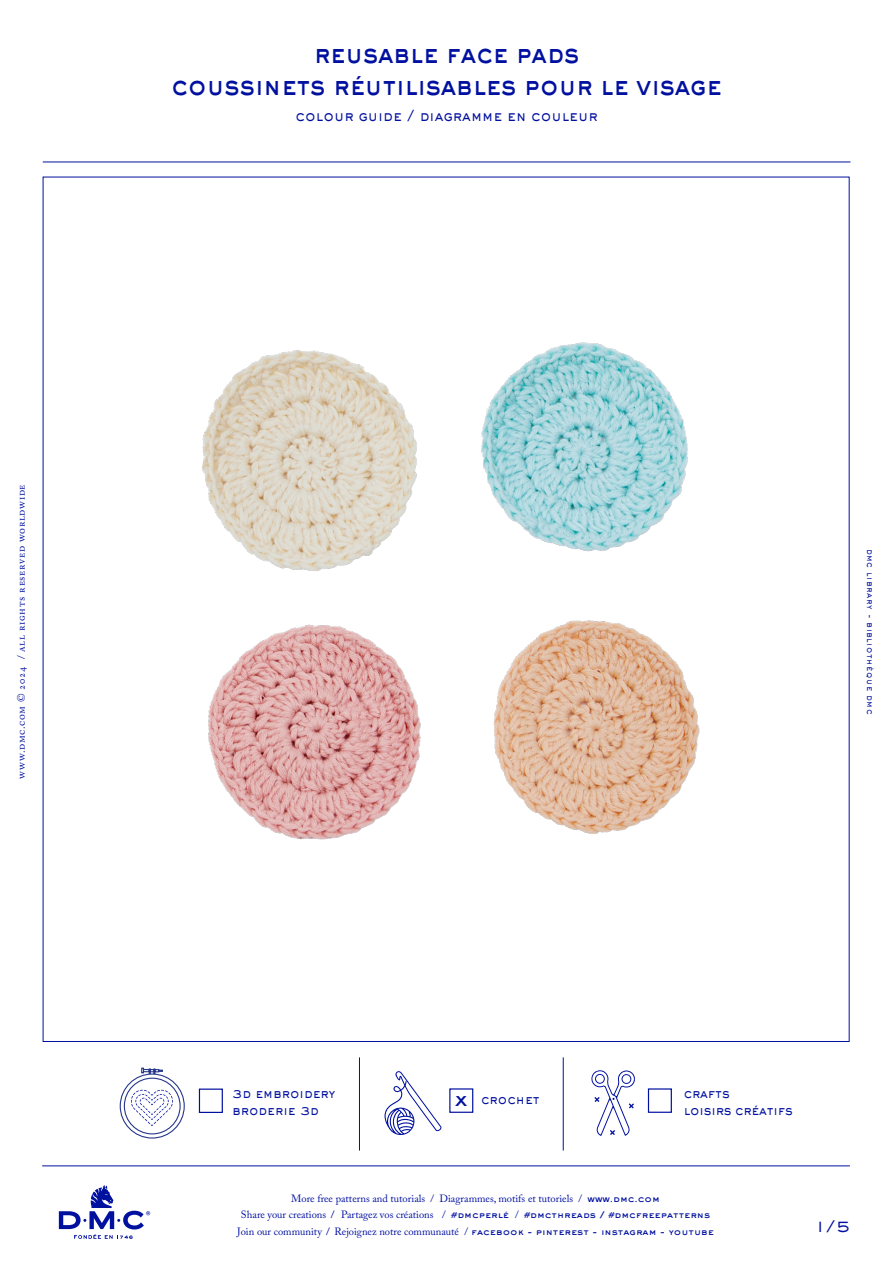
<style>
.page{position:relative;width:893px;height:1263px;background:#fff}
.page>*{position:absolute;margin:0;border:0;box-sizing:border-box;transform-origin:0 0}
.t1{font:800 27px/32.4px "Sackers Gothic Std";letter-spacing:-.02em;color:#00109f;text-align:center;scale:.85 1}
.t2{font:800 19.2px "Sackers Gothic Std";color:#00109f}
.t3{font:500 15.75px "Sackers Gothic Std";color:#00109f}
.t4{font:500 15px "Sackers Gothic Std";letter-spacing:.01em;color:#00109f;scale:.85 1}
.t5{font:500 13.35px/17.1px "Sackers Gothic Std";letter-spacing:.01em;color:#00109f;scale:.85 1}
.t6{font:500 13.35px/17.1px "Sackers Gothic Std";letter-spacing:-.01em;color:#00109f;scale:.85 1}
.t7{font:10.5px/16.5px "Adobe Caslon Pro";color:#00109f;text-align:center}
.t8{font:10.5px "Adobe Caslon Pro";letter-spacing:.045em;color:#00109f}
.t9{font:500 9px "Sackers Gothic Std";letter-spacing:.08em;color:#00109f;scale:.85 1}
.s1{font-size:12px}
.s2{font-family:"Sackers Gothic Std";font-weight:800;font-size:9px}
.s3{font-weight:600}
</style>
<div class="page">
<hr style="left:563px;top:1057px;width:1px;height:93px;background:#00109f">
<hr style="left:359px;top:1057px;width:1px;height:93px;background:#00109f">
<img style="left:202px;top:342px;width:486px;height:208px">
<img style="left:208px;top:550px;width:492px;height:290px">
<svg style="left:119px;top:1068px;width:66px;height:71px"></svg>
<svg style="left:384px;top:1071px;width:58px;height:64px"></svg>
<svg style="left:591px;top:1070px;width:44px;height:66px"></svg>
<div style="left:199px;top:1088px;width:24px;height:25px;border:1px solid #00109f"></div>
<div style="left:648px;top:1088px;width:24px;height:25px;border:1px solid #00109f"></div>
<div style="left:449px;top:1088px;width:24px;height:25px;border:1px solid #00109f"></div>
<hr style="left:43px;top:162px;width:807px;height:1px;background:#00109f">
<hr style="left:42px;top:1165px;width:808px;height:1px;background:#00109f">
<svg style="left:59px;top:1185px;width:91px;height:54px"></svg>
<p class="t8" style="left:15px;top:778px;width:296px;rotate:-90deg">www.dmc.com © 2024 / all rights reserved worldwide</p>
<h1 class="t1" style="left:171px;top:36px;width:649px">reusable face pads<br>coussinets réutilisables pour le visage</h1>
<h3 class="t4" style="left:296px;top:105px;width:357px">colour guide / diagramme en couleur</h3>
<p class="t9" style="left:876px;top:549px;width:196px;rotate:90deg">dmc library - bibliothèque dmc</p>
<p class="t5" style="left:232px;top:1084px;width:123px"><span class="s1">3</span>d embroidery broderie <span class="s1">3</span>d</p>
<p class="t5" style="left:481px;top:1091px;width:70px">crochet</p>
<p class="t6" style="left:684px;top:1084px;width:130px">crafts<br>loisirs créatifs</p>
<h2 class="t2" style="left:455px;top:1086px;width:14px">x</h2>
<p class="t7" style="left:237px;top:1189px;width:478px">More free patterns and tutorials / Diagrammes, motifs et tutoriels / <span class="s2">www.dmc.com<br></span>Share your creations <span class="s3">/</span> Partagez vos créations / <span class="s2">#dmcperlé</span> / <span class="s2">#dmcthreads / #dmcfreepatterns<br></span>Join our community <span class="s3">/</span> Rejoignez notre communauté / <span class="s2">facebook - pinterest - instagram - youtube</span></p>
<h3 class="t3" style="left:816px;top:1216px;width:36px">1/5</h3>
</div>
